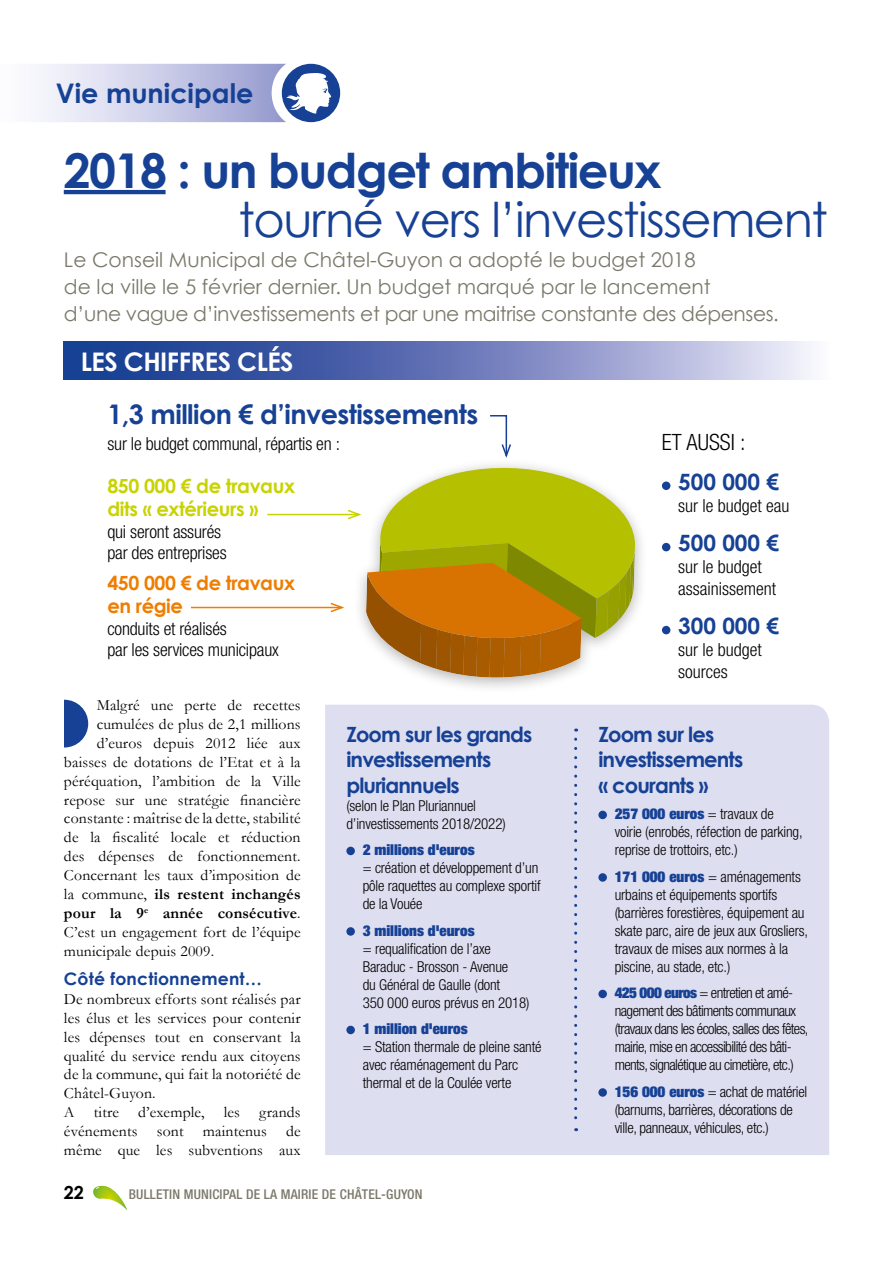
<style>
.page{position:relative;width:893px;height:1263px;background:#fff}
.page>*{position:absolute;margin:0;border:0;box-sizing:border-box;transform-origin:0 0}
.t1{font:48px "Century Gothic";letter-spacing:-.03em;color:#164194}
.t2{font:700 48px "Century Gothic";letter-spacing:-.03em;color:#164194}
.t3{font:700 27px "Century Gothic";letter-spacing:-.02em;color:#164194}
.t4{font:700 27px "Century Gothic";color:#164194}
.t5{font:700 25.65px "Century Gothic";letter-spacing:-.02em;color:#fff}
.t6{font:700 22.5px "Century Gothic";color:#164194}
.t7{font:300 condensed 22.5px "Helvetica Neue";color:#000}
.t8{font:700 21px/25.5px "Century Gothic";letter-spacing:-.04em;color:#164194}
.t9{font:20.25px/27px "Century Gothic";color:#7b796b}
.t10{font:700 19.5px/23.4px "Century Gothic";letter-spacing:-.02em;color:#c8d300}
.t11{font:700 19.5px/23.4px "Century Gothic";letter-spacing:-.02em;color:#ef7d00}
.t12{font:300 condensed 18px/21.6px "Helvetica Neue";letter-spacing:-.01em;color:#000}
.t13{font:700 18px "Century Gothic";color:#000}
.t14{font:700 17.25px "Century Gothic";letter-spacing:.01em;color:#164194}
.t15{font:15.75px/18.9px "Garamond";letter-spacing:.01em;color:#000}
.t16{font:700 15.75px "Garamond";letter-spacing:.01em;color:#000}
.t17{font:300 condensed 15px/18px "Helvetica Neue";letter-spacing:-.01em;color:#000}
.t18{font:300 condensed 15px/18px "Helvetica Neue";letter-spacing:-.04em;color:#000}
.t19{font:900 expanded 15px "Helvetica Neue";color:#164194}
.t20{font:500 condensed 13.5px "Helvetica Neue";letter-spacing:.015em;color:#7b796b}
.s1{font-weight:400}
.s2{font-weight:900;font-stretch:expanded;color:#164194}
</style>
<div class="page">
<svg style="left:93px;top:1186px;width:34px;height:24px"></svg>
<div style="left:282px;top:64px;width:58px;height:58px;background:#164194;border-radius:50%"></div>
<svg style="left:38px;top:64px;width:294px;height:58px"></svg>
<hr style="left:64px;top:190px;width:102px;height:4px;background:#164194">
<svg style="left:64px;top:341px;width:748px;height:38px;background:#6e7fbb"></svg>
<svg style="left:64px;top:700px;width:24px;height:47px"></svg>
<div style="left:352px;top:457px;width:296px;height:237px;background:#000;opacity:.3"></div>
<div style="left:662px;top:481px;width:8px;height:9px;background:#164194;border-radius:50%"></div>
<div style="left:662px;top:543px;width:8px;height:8px;background:#164194;border-radius:50%"></div>
<div style="left:662px;top:626px;width:8px;height:8px;background:#164194;border-radius:50%"></div>
<svg style="left:489px;top:415px;width:23px;height:45px"></svg>
<div style="left:325px;top:705px;width:504px;height:450px;background:#dedef1"></div>
<div style="left:346px;top:847px;width:9px;height:8px;background:#164194;border-radius:50%"></div>
<div style="left:346px;top:927px;width:9px;height:9px;background:#164194;border-radius:50%"></div>
<div style="left:346px;top:1026px;width:9px;height:8px;background:#164194;border-radius:50%"></div>
<div style="left:598px;top:811px;width:9px;height:8px;background:#164194;border-radius:50%"></div>
<div style="left:598px;top:873px;width:9px;height:9px;background:#164194;border-radius:50%"></div>
<div style="left:598px;top:990px;width:9px;height:8px;background:#164194;border-radius:50%"></div>
<div style="left:598px;top:1088px;width:9px;height:9px;background:#164194;border-radius:50%"></div>
<svg style="left:574px;top:739px;width:3px;height:392px"></svg>
<hr style="left:267px;top:514px;width:92px;height:1px;background:#c8d300">
<hr style="left:191px;top:607px;width:151px;height:1px;background:#ef7d00">
<svg style="left:329px;top:468px;width:306px;height:209px"></svg>
<h2 class="t4" style="left:56px;top:76px;width:199px">Vie municipale</h2>
<h1 class="t2" style="left:64px;top:140px;width:599px">2018 : un budget ambitieux</h1>
<h1 class="t1" style="left:239px;top:191px;width:591px">tourné vers l’investissement</h1>
<h3 class="t9" style="left:64px;top:246px;width:716px">Le Conseil Municipal de Châtel-Guyon a adopté le budget 2018<br>de la ville le 5 février dernier. Un budget marqué par le lancement<br>d’une vague d’investissements et par une maitrise constante des dépenses.</h3>
<h3 class="t5" style="left:81px;top:345px;width:214px">LES CHIFFRES CLÉS</h3>
<h2 class="t3" style="left:107px;top:397px;width:372px">1,3 million € d’investissements</h2>
<p class="t12" style="left:107px;top:433px;width:234px">sur le budget communal, répartis en :</p>
<h3 class="t7" style="left:662px;top:429px;width:85px">ET AUSSI :</h3>
<h3 class="t6" style="left:678px;top:468px;width:102px">500 000 €</h3>
<p class="t12" style="left:678px;top:494px;width:113px">sur le budget eau</p>
<h3 class="t6" style="left:678px;top:529px;width:102px">500 000 €</h3>
<p class="t12" style="left:678px;top:556px;width:99px">sur le budget assainissement</p>
<h3 class="t6" style="left:678px;top:612px;width:102px">300 000 €</h3>
<p class="t12" style="left:678px;top:639px;width:85px">sur le budget sources</p>
<h3 class="t10" style="left:107px;top:473px;width:189px">850 000 € de travaux dits « extérieurs »</h3>
<p class="t12" style="left:107px;top:520px;width:121px">qui seront assurés par des entreprises</p>
<h3 class="t11" style="left:107px;top:570px;width:189px">450 000 € de travaux en régie</h3>
<p class="t12" style="left:107px;top:617px;width:173px">conduits et réalisés<br>par les services municipaux</p>
<p class="t15" style="left:97px;top:695px;width:205px">Malgré une perte de recettes</p>
<p class="t15" style="left:97px;top:714px;width:205px">cumulées de plus de 2,1 millions</p>
<p class="t15" style="left:97px;top:733px;width:205px">d’euros depuis 2012 liée aux</p>
<p class="t15" style="left:64px;top:752px;width:238px">baisses de dotations de l’Etat et à la</p>
<p class="t15" style="left:64px;top:771px;width:238px">péréquation, l’ambition de la Ville</p>
<p class="t15" style="left:64px;top:790px;width:238px">repose sur une stratégie financière</p>
<p class="t15" style="left:64px;top:809px;width:238px">constante : maîtrise de la dette, stabilité</p>
<p class="t15" style="left:64px;top:828px;width:238px">de la fiscalité locale et réduction</p>
<p class="t15" style="left:64px;top:847px;width:238px">des dépenses de fonctionnement.</p>
<p class="t15" style="left:64px;top:865px;width:238px">Concernant les taux d’imposition de</p>
<p class="t16" style="left:64px;top:885px;width:238px"><span class="s1">la commune,</span> ils restent inchangés</p>
<p class="t16" style="left:64px;top:903px;width:238px">pour la 9<sup>e</sup> année consécutive<span class="s1">.</span></p>
<p class="t15" style="left:64px;top:922px;width:238px">C’est un engagement fort de l’équipe</p>
<p class="t15" style="left:64px;top:941px;width:152px">municipale depuis 2009.</p>
<p class="t14" style="left:64px;top:968px;width:200px">Côté fonctionnement…</p>
<p class="t15" style="left:64px;top:989px;width:238px">De nombreux efforts sont réalisés par les élus et les services pour contenir les dépenses tout en conservant la qualité du service rendu aux citoyens de la commune, qui fait la notoriété de<br>Châtel-Guyon.<br>A titre d’exemple, les grands événements sont maintenus de même que les subventions aux</p>
<h3 class="t8" style="left:346px;top:721px;width:188px">Zoom sur les grands investissements pluriannuels</h3>
<p class="t17" style="left:346px;top:796px;width:161px">(selon le Plan Pluriannuel d’investissements 2018/2022)</p>
<p class="t19" style="left:363px;top:840px;width:113px">2 millions d'euros</p>
<p class="t17" style="left:363px;top:859px;width:180px">= création et développement d’un pôle raquettes au complexe sportif de la Vouée</p>
<p class="t19" style="left:363px;top:921px;width:113px">3 millions d'euros</p>
<p class="t17" style="left:363px;top:939px;width:168px">= requalification de l’axe<br>Baraduc - Brosson - Avenue<br>du Général de Gaulle (dont<br>350 000 euros prévus en 2018)</p>
<p class="t19" style="left:363px;top:1019px;width:106px">1 million d'euros</p>
<p class="t17" style="left:363px;top:1038px;width:180px">= Station thermale de pleine santé avec réaménagement du Parc thermal et de la Coulée verte</p>
<p class="t13" style="left:64px;top:1181px;width:22px">22</p>
<p class="t20" style="left:129px;top:1186px;width:295px">BULLETIN MUNICIPAL DE LA MAIRIE DE CHÂTEL-GUYON</p>
<h3 class="t8" style="left:598px;top:721px;width:146px">Zoom sur les investissements « courants »</h3>
<p class="t17" style="left:615px;top:805px;width:189px"><span class="s2">257 000 euros</span> = travaux de voirie (enrobés, réfection de parking, reprise de trottoirs, etc.)</p>
<p class="t17" style="left:615px;top:867px;width:195px"><span class="s2">171 000 euros</span> = aménagements urbains et équipements sportifs (barrières forestières, équipement au skate parc, aire de jeux aux Grosliers, travaux de mises aux normes à la piscine, au stade, etc.)</p>
<p class="t18" style="left:615px;top:984px;width:195px"><span class="s2">425 000 euros</span> = entretien et amé&shy;nagement des bâtiments communaux (travaux dans les écoles, salles des fêtes, mairie, mise en accessibilité des bâti&shy;ments, signalétique au cimetière, etc.)</p>
<p class="t17" style="left:615px;top:1082px;width:194px"><span class="s2">156 000 euros</span> = achat de matériel (barnums, barrières, décorations de ville, panneaux, véhicules, etc.)</p>
</div>
